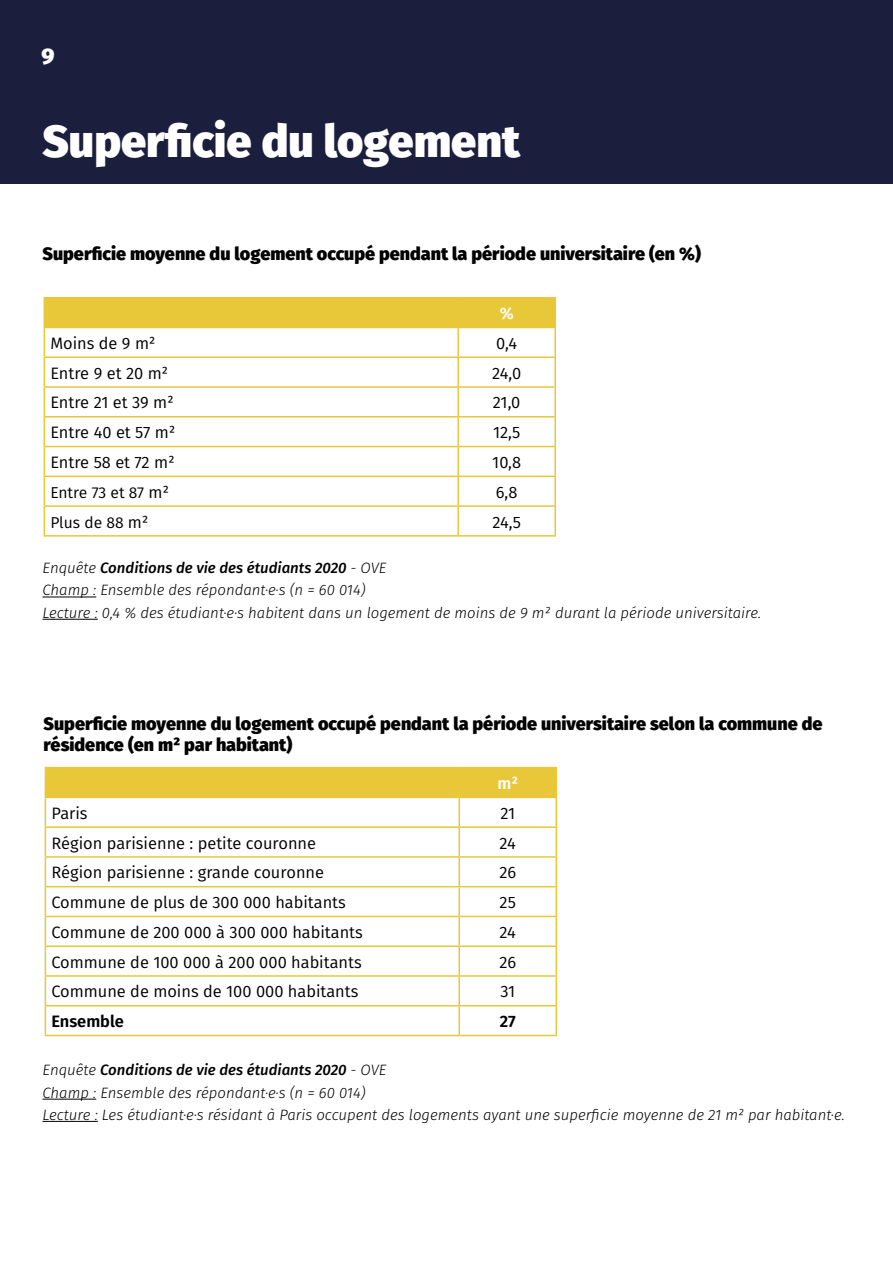
<style>
.page{position:relative;width:893px;height:1263px;background:#fff}
.page>*{position:absolute;margin:0;border:0;box-sizing:border-box;transform-origin:0 0}
.t1{font:800 45px "Fira Sans";color:#fff}
.t2{font:800 22.5px "Fira Sans";color:#fff}
.t3{font:800 18px/21.6px "Fira Sans";color:#020203}
.t4{font:16.5px "Fira Sans";color:#020203}
.t5{font:600 16.5px "Fira Sans";color:#000}
.t6{font:600 16.5px "Fira Sans";color:#fff}
.t7{font:600 16.5px "Fira Sans";color:#020203}
.t8{font:15.75px "Fira Sans";color:#020203}
.t9{font:italic 300 15px/22.2px "Fira Sans";color:#000}
.s1{font-size:16.5px}
.s2{font-weight:500}
</style>
<div class="page">
<div style="left:0;top:0;width:893px;height:184px;background:#1b1e3d"></div>
<hr style="left:43px;top:597px;width:53px;height:1px;background:#000">
<hr style="left:43px;top:619px;width:55px;height:1px;background:#000">
<hr style="left:554px;top:328px;width:2px;height:28px;background:#e8c738">
<hr style="left:458px;top:356px;width:98px;height:2px;background:#e8c738">
<hr style="left:554px;top:358px;width:2px;height:28px;background:#e8c738">
<hr style="left:458px;top:386px;width:98px;height:2px;background:#e8c738">
<hr style="left:554px;top:388px;width:2px;height:28px;background:#e8c738">
<hr style="left:458px;top:416px;width:98px;height:1px;background:#e8c738">
<hr style="left:554px;top:417px;width:2px;height:29px;background:#e8c738">
<hr style="left:458px;top:446px;width:98px;height:1px;background:#e8c738">
<hr style="left:554px;top:447px;width:2px;height:29px;background:#e8c738">
<hr style="left:458px;top:476px;width:98px;height:1px;background:#e8c738">
<hr style="left:554px;top:477px;width:2px;height:28px;background:#e8c738">
<hr style="left:458px;top:505px;width:98px;height:2px;background:#e8c738">
<hr style="left:554px;top:507px;width:2px;height:28px;background:#e8c738">
<hr style="left:44px;top:535px;width:414px;height:2px;background:#e8c738">
<hr style="left:458px;top:535px;width:98px;height:2px;background:#e8c738">
<hr style="left:44px;top:297px;width:414px;height:1px;background:#e8c738">
<svg style="left:44px;top:298px;width:511px;height:237px"></svg>
<hr style="left:458px;top:297px;width:98px;height:1px;background:#e8c738">
<hr style="left:457px;top:298px;width:2px;height:29px;background:#e8c738">
<hr style="left:554px;top:298px;width:2px;height:29px;background:#e8c738">
<hr style="left:44px;top:327px;width:414px;height:1px;background:#e8c738">
<hr style="left:458px;top:327px;width:98px;height:1px;background:#e8c738">
<hr style="left:43px;top:1099px;width:53px;height:1px;background:#000">
<hr style="left:43px;top:1121px;width:55px;height:1px;background:#000">
<hr style="left:45px;top:1035px;width:414px;height:1px;background:#e8c738">
<hr style="left:459px;top:1035px;width:98px;height:1px;background:#e8c738">
<hr style="left:45px;top:767px;width:414px;height:1px;background:#e8c738">
<hr style="left:459px;top:767px;width:98px;height:1px;background:#e8c738">
<svg style="left:45px;top:768px;width:512px;height:267px"></svg>
<hr style="left:45px;top:797px;width:414px;height:1px;background:#e8c738">
<hr style="left:459px;top:797px;width:98px;height:1px;background:#e8c738">
<h2 class="t2" style="left:41px;top:36px;width:15px">9</h2>
<h1 class="t1" style="left:43px;top:101px;width:479px">Superficie du logement</h1>
<p class="t3" style="left:43px;top:241px;width:660px">Superficie moyenne du logement occupé pendant la période universitaire (en %)</p>
<p class="t6" style="left:500px;top:300px;width:16px">%</p>
<p class="t4" style="left:50px;top:331px;width:107px">Moins de 9 m²</p>
<p class="t4" style="left:496px;top:331px;width:22px">0,4</p>
<p class="t4" style="left:50px;top:361px;width:119px">Entre 9 et 20 m²</p>
<p class="t4" style="left:492px;top:361px;width:31px">24,0</p>
<p class="t4" style="left:50px;top:390px;width:125px">Entre 21 et 39 m²</p>
<p class="t4" style="left:493px;top:390px;width:29px">21,0</p>
<p class="t4" style="left:50px;top:420px;width:127px">Entre 40 et 57 m²</p>
<p class="t4" style="left:493px;top:420px;width:29px">12,5</p>
<p class="t4" style="left:50px;top:450px;width:126px">Entre 58 et 72 m²</p>
<p class="t4" style="left:492px;top:450px;width:30px">10,8</p>
<p class="t8" style="left:50px;top:480px;width:120px">Entre 73 et 87 <span class="s1">m²</span></p>
<p class="t4" style="left:496px;top:480px;width:23px">6,8</p>
<p class="t8" style="left:50px;top:510px;width:100px">Plus de 88 <span class="s1">m²</span></p>
<p class="t4" style="left:492px;top:509px;width:30px">24,5</p>
<p class="t9" style="left:43px;top:557px;width:720px">Enquête <span class="s2">Conditions de vie des étudiants 2020</span> - OVE<br>Champ : Ensemble des répondant·e·s (n = 60 014)<br>Lecture : 0,4 % des étudiant·e·s habitent dans un logement de moins de 9 m² durant la période universitaire.</p>
<p class="t3" style="left:44px;top:711px;width:780px">Superficie moyenne du logement occupé pendant la période universitaire selon la commune de résidence (en m² par habitant)</p>
<p class="t6" style="left:498px;top:770px;width:22px">m²</p>
<p class="t4" style="left:51px;top:801px;width:38px">Paris</p>
<p class="t4" style="left:500px;top:801px;width:16px">21</p>
<p class="t4" style="left:51px;top:830px;width:266px">Région parisienne : petite couronne</p>
<p class="t4" style="left:500px;top:830px;width:18px">24</p>
<p class="t4" style="left:51px;top:860px;width:274px">Région parisienne : grande couronne</p>
<p class="t4" style="left:499px;top:860px;width:18px">26</p>
<p class="t4" style="left:51px;top:890px;width:296px">Commune de plus de 300 000 habitants</p>
<p class="t4" style="left:500px;top:890px;width:18px">25</p>
<p class="t4" style="left:51px;top:920px;width:313px">Commune de 200 000 à 300 000 habitants</p>
<p class="t4" style="left:500px;top:920px;width:18px">24</p>
<p class="t4" style="left:51px;top:949px;width:312px">Commune de 100 000 à 200 000 habitants</p>
<p class="t4" style="left:499px;top:949px;width:18px">26</p>
<p class="t4" style="left:51px;top:979px;width:308px">Commune de moins de 100 000 habitants</p>
<p class="t4" style="left:500px;top:979px;width:16px">31</p>
<p class="t5" style="left:51px;top:1008px;width:74px">Ensemble</p>
<p class="t7" style="left:500px;top:1008px;width:17px">27</p>
<p class="t9" style="left:43px;top:1059px;width:804px">Enquête <span class="s2">Conditions de vie des étudiants 2020</span> - OVE<br>Champ : Ensemble des répondant·e·s (n = 60 014)<br>Lecture : Les étudiant·e·s résidant à Paris occupent des logements ayant une superficie moyenne de 21 m² par habitant·e.</p>
</div>
